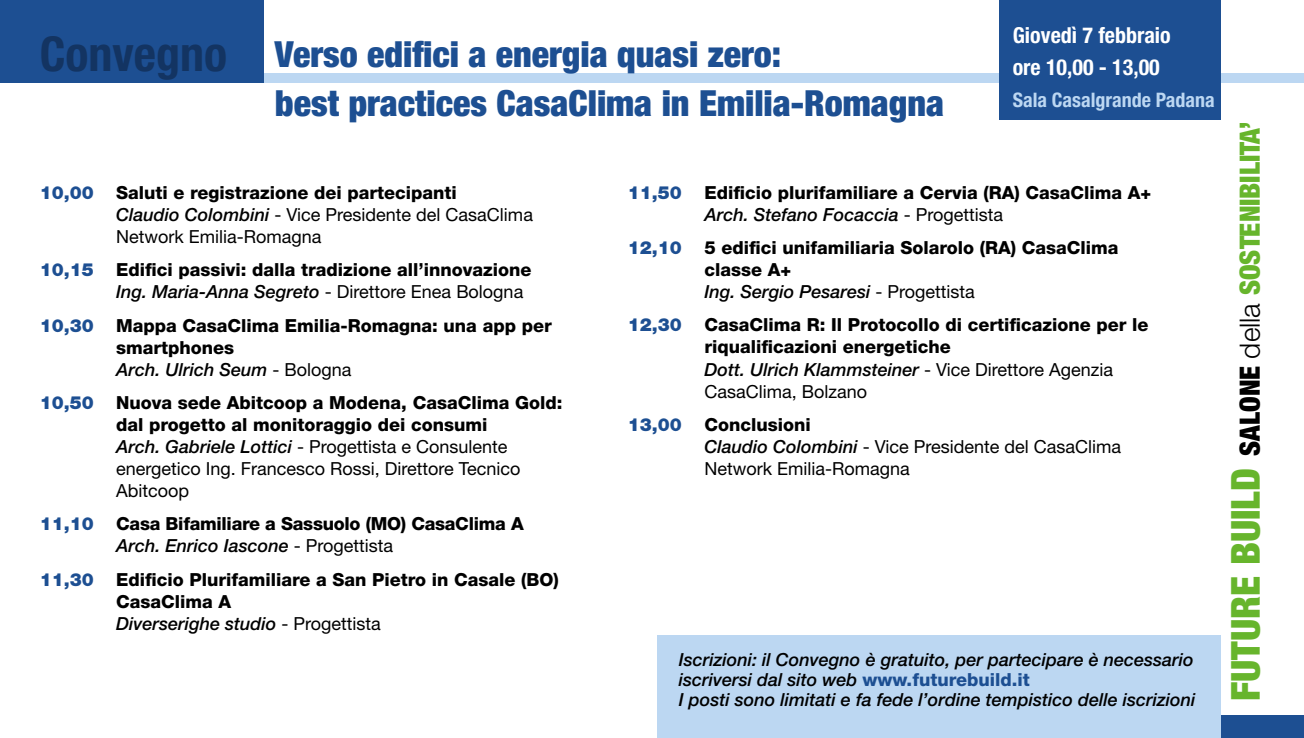
<style>
.page{position:relative;width:1304px;height:738px;background:#fff}
.page>*{position:absolute;margin:0;border:0;box-sizing:border-box;transform-origin:0 0}
.t1{font:900 condensed 36px/48px "Helvetica Neue";color:#1d4f92}
.t2{font:900 condensed 28px "Helvetica Neue";color:#67b52c}
.t3{font:700 condensed 22px/32px "Helvetica Neue";color:#fff}
.t4{font:700 condensed 20px "Helvetica Neue";color:#bcd7f2}
.t5{font:800 18px/22px "Helvetica Neue";color:#000}
.t6{font:18px/22px "Helvetica Neue";color:#000}
.t7{font:italic 500 18px/20px "Helvetica Neue";color:#000}
.s1{font-weight:700;font-size:48px;color:#133462}
.s2{font-weight:900;color:#1d4f92}
.s3{font-weight:800}
.s4{font-weight:500;font-style:italic}
.s5{font-weight:400}
.s6{font-weight:800;font-style:normal;color:#1d4f92}
.s7{font-size:40px}
.s8{color:#000}
.s9{font-weight:300;font-stretch:normal;color:#000}
</style>
<div class="page">
<div style="left:248px;top:73px;width:1056px;height:9px;background:#bcd7f2"></div>
<div style="left:0;top:0;width:264px;height:82px;background:#1d4f92"></div>
<div style="left:1221px;top:714px;width:83px;height:23px;background:#1d4f92"></div>
<div style="left:1000px;top:0;width:221px;height:119px;background:#1d4f92"></div>
<div style="left:658px;top:635px;width:563px;height:102px;background:#bcd7f2"></div>
<h1 class="t1" style="left:275px;top:30px;width:671px;text-indent:-235px"><span class="s1">Convegno</span> Verso edifici a energia quasi zero:<br>best practices CasaClima in Emilia-Romagna</h1>
<p class="t3" style="left:1013px;top:19px;width:160px">Giovedì 7 febbraio ore 10,00 - 13,00</p>
<p class="t4" style="left:1013px;top:88px;width:203px">Sala Casalgrande Padana</p>
<p class="t6" style="left:116px;top:181px;width:418px;text-indent:-77px"><span class="s2">10,00</span> <span class="s3">Saluti e registrazione dei partecipanti<br></span><span class="s4">Claudio Colombini</span> - Vice Presidente del CasaClima<br>Network Emilia-Romagna</p>
<p class="t5" style="left:116px;top:258px;width:417px;text-indent:-77px"><span class="s2">10,15</span> Edifici passivi: dalla tradizione all’innovazione<br><span class="s4">Ing. Maria-Anna Segreto</span> <span class="s5">- Direttore Enea Bologna</span></p>
<p class="t5" style="left:116px;top:314px;width:437px;text-indent:-77px"><span class="s2">10,30</span> Mappa CasaClima Emilia-Romagna: una app per smartphones<br><span class="s4">Arch. Ulrich Seum</span> <span class="s5">- Bologna</span></p>
<p class="t6" style="left:116px;top:391px;width:448px;text-indent:-77px"><span class="s2">10,50</span> <span class="s3">Nuova sede Abitcoop a Modena, CasaClima Gold: dal progetto al monitoraggio dei consumi<br></span><span class="s4">Arch. Gabriele Lottici</span> - Progettista e Consulente energetico Ing. Francesco Rossi, Direttore Tecnico Abitcoop</p>
<p class="t5" style="left:116px;top:512px;width:409px;text-indent:-77px"><span class="s2">11,10</span> Casa Bifamiliare a Sassuolo (MO) CasaClima A<br><span class="s4">Arch. Enrico Iascone</span> <span class="s5">- Progettista</span></p>
<p class="t5" style="left:116px;top:568px;width:444px;text-indent:-77px"><span class="s2">11,30</span> Edificio Plurifamiliare a San Pietro in Casale (BO)<br>CasaClima A<br><span class="s4">Diverserighe studio</span> <span class="s5">- Progettista</span></p>
<p class="t5" style="left:704px;top:181px;width:448px;text-indent:-77px"><span class="s2">11,50</span> Edificio plurifamiliare a Cervia (RA) CasaClima A+<br><span class="s4">Arch. Stefano Focaccia</span> <span class="s5">- Progettista</span></p>
<p class="t5" style="left:704px;top:236px;width:416px;text-indent:-77px"><span class="s2">12,10</span> 5 edifici unifamiliaria Solarolo (RA) CasaClima classe A+<br><span class="s4">Ing. Sergio Pesaresi</span> <span class="s5">- Progettista</span></p>
<p class="t5" style="left:704px;top:314px;width:446px;text-indent:-77px"><span class="s2">12,30</span> CasaClima R: Il Protocollo di certificazione per le riqualificazioni energetiche<br><span class="s4">Dott. Ulrich Klammsteiner</span> <span class="s5">- Vice Direttore Agenzia CasaClima, Bolzano</span></p>
<p class="t6" style="left:704px;top:413px;width:418px;text-indent:-77px"><span class="s2">13,00</span> <span class="s3">Conclusioni<br></span><span class="s4">Claudio Colombini</span> - Vice Presidente del CasaClima<br>Network Emilia-Romagna</p>
<p class="t7" style="left:679px;top:648px;width:518px">Iscrizioni: il Convegno è gratuito, per partecipare è necessario iscriversi dal sito web <span class="s6">www.futurebuild.it<br></span>I posti sono limitati e fa fede l’ordine tempistico delle iscrizioni</p>
<h2 class="t2" style="left:1233px;top:700px;width:580px;rotate:-90deg"><span class="s7">FUTURE BUILD</span> <span class="s8">SALONE</span> <span class="s9">della</span> SOSTENIBILITA’</h2>
</div>
